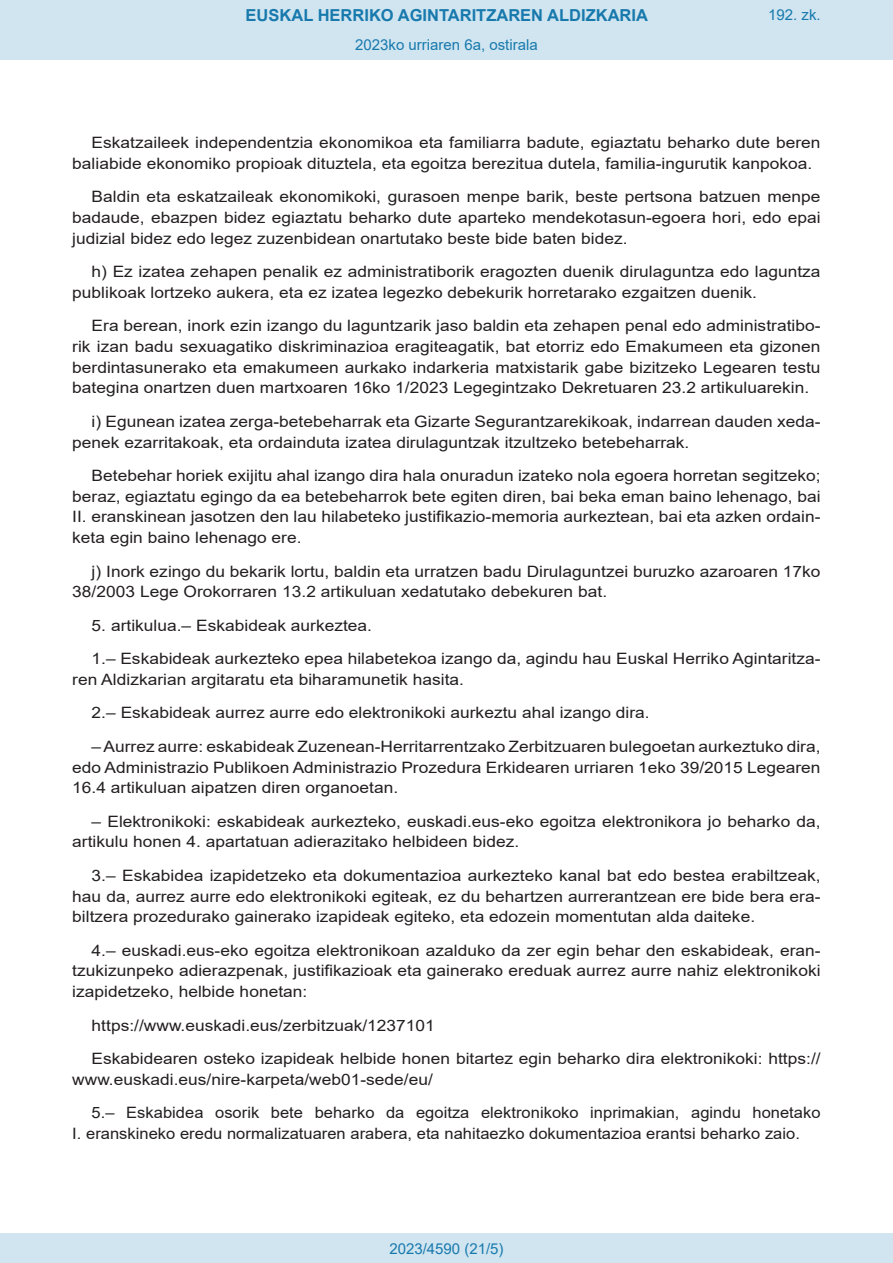
<style>
.page{position:relative;width:893px;height:1263px;background:#fff}
.page>*{position:absolute;margin:0;border:0;box-sizing:border-box;transform-origin:0 0}
.t1{font:700 16.5px "Arial";color:#1879ad}
.BOPVDetalle{font:15.6px/20.7px "Arial";color:#231f20;scale:1.11 1}
.BOPVDetalle-2{font:15.6px/20.7px "Arial";color:#231f20;scale:1.05 1}
.Paginacion_Centro{font:15px "Arial";color:#1879ad}
</style>
<div class="page">
<div style="left:0;top:0;width:893px;height:60px;background:#d0e5f0"></div>
<div style="left:0;top:1233px;width:893px;height:30px;background:#d0e5f0"></div>
<p class="t1" style="left:246px;top:3px;width:404px">EUSKAL HERRIKO AGINTARITZAREN ALDIZKARIA</p>
<p class="Paginacion_Centro" style="left:355px;top:35px;width:184px">2023ko urriaren 6a, ostirala</p>
<p class="Paginacion_Centro" style="left:768px;top:5px;width:54px">192. zk.</p>
<p class="BOPVDetalle" style="left:72px;top:132px;width:676px;text-indent:19px">Eskatzaileek independentzia ekonomikoa eta familiarra badute, egiaztatu beharko dute beren baliabide ekonomiko propioak dituztela, eta egoitza berezitua dutela, familia-ingurutik kanpokoa.</p>
<p class="BOPVDetalle" style="left:72px;top:186px;width:676px;text-align:justify;text-indent:19px">Baldin eta eskatzaileak ekonomikoki, gurasoen menpe barik, beste pertsona batzuen menpe badaude, ebazpen bidez egiaztatu beharko dute aparteko mendekotasun-egoera hori, edo epai judizial bidez edo legez zuzenbidean onartutako beste bide baten bidez.</p>
<p class="BOPVDetalle" style="left:72px;top:261px;width:676px;text-indent:19px">h) Ez izatea zehapen penalik ez administratiborik eragozten duenik dirulaguntza edo laguntza publikoak lortzeko aukera, eta ez izatea legezko debekurik horretarako ezgaitzen duenik.</p>
<p class="BOPVDetalle" style="left:72px;top:315px;width:676px;text-align:justify;text-indent:19px">Era berean, inork ezin izango du laguntzarik jaso baldin eta zehapen penal edo administratibo&shy;rik izan badu sexuagatiko diskriminazioa eragiteagatik, bat etorriz edo Emakumeen eta gizonen berdintasunerako eta emakumeen aurkako indarkeria matxistarik gabe bizitzeko Legearen testu bategina onartzen duen martxoaren 16ko 1/2023 Legegintzako Dekretuaren 23.2 artikuluarekin.</p>
<p class="BOPVDetalle" style="left:72px;top:411px;width:676px;text-indent:19px">i) Egunean izatea zerga-betebeharrak eta Gizarte Segurantzarekikoak, indarrean dauden xeda&shy;penek ezarritakoak, eta ordainduta izatea dirulaguntzak itzultzeko betebeharrak.</p>
<p class="BOPVDetalle" style="left:72px;top:465px;width:676px;text-align:justify;text-indent:19px">Betebehar horiek exijitu ahal izango dira hala onuradun izateko nola egoera horretan segitzeko; beraz, egiaztatu egingo da ea betebeharrok bete egiten diren, bai beka eman baino lehenago, bai II. eranskinean jasotzen den lau hilabeteko justifikazio-memoria aurkeztean, bai eta azken ordain&shy;keta egin baino lehenago ere.</p>
<p class="BOPVDetalle" style="left:72px;top:561px;width:676px;text-indent:19px">j) Inork ezingo du bekarik lortu, baldin eta urratzen badu Dirulaguntzei buruzko azaroaren 17ko<br>38/2003 Lege Orokorraren 13.2 artikuluan xedatutako debekuren bat.</p>
<p class="BOPVDetalle" style="left:92px;top:615px;width:254px">5. artikulua.– Eskabideak aurkeztea.</p>
<p class="BOPVDetalle" style="left:72px;top:648px;width:676px;text-indent:19px">1.– Eskabideak aurkezteko epea hilabetekoa izango da, agindu hau Euskal Herriko Agintaritza&shy;ren Aldizkarian argitaratu eta biharamunetik hasita.</p>
<p class="BOPVDetalle" style="left:92px;top:702px;width:504px">2.– Eskabideak aurrez aurre edo elektronikoki aurkeztu ahal izango dira.</p>
<p class="BOPVDetalle" style="left:72px;top:736px;width:676px;text-align:justify;text-indent:19px">– Aurrez aurre: eskabideak Zuzenean-Herritarrentzako Zerbitzuaren bulegoetan aurkeztuko dira, edo Administrazio Publikoen Administrazio Prozedura Erkidearen urriaren 1eko 39/2015 Legearen 16.4 artikuluan aipatzen diren organoetan.</p>
<p class="BOPVDetalle" style="left:72px;top:811px;width:676px;text-indent:19px">– Elektronikoki: eskabideak aurkezteko, euskadi.eus-eko egoitza elektronikora jo beharko da, artikulu honen 4. apartatuan adierazitako helbideen bidez.</p>
<p class="BOPVDetalle" style="left:72px;top:865px;width:676px;text-align:justify;text-indent:19px">3.– Eskabidea izapidetzeko eta dokumentazioa aurkezteko kanal bat edo bestea erabiltzeak, hau da, aurrez aurre edo elektronikoki egiteak, ez du behartzen aurrerantzean ere bide bera era&shy;biltzera prozedurako gainerako izapideak egiteko, eta edozein momentutan alda daiteke.</p>
<p class="BOPVDetalle" style="left:72px;top:940px;width:676px;text-align:justify;text-indent:19px">4.– euskadi.eus-eko egoitza elektronikoan azalduko da zer egin behar den eskabideak, eran&shy;tzukizunpeko adierazpenak, justifikazioak eta gainerako ereduak aurrez aurre nahiz elektronikoki izapidetzeko, helbide honetan:</p>
<p class="BOPVDetalle" style="left:92px;top:1015px;width:311px">https://www.euskadi.eus/zerbitzuak/1237101</p>
<p class="BOPVDetalle" style="left:72px;top:1048px;width:676px;text-indent:19px">Eskabidearen osteko izapideak helbide honen bitartez egin beharko dira elektronikoki: https:// www.euskadi.eus/nire-karpeta/web01-sede/eu/</p>
<p class="BOPVDetalle-2" style="left:72px;top:1102px;width:714px;text-indent:19px">5.– Eskabidea osorik bete beharko da egoitza elektronikoko inprimakian, agindu honetako<br>I. eranskineko eredu normalizatuaren arabera, eta nahitaezko dokumentazioa erantsi beharko zaio.</p>
<p class="Paginacion_Centro" style="left:389px;top:1238px;width:116px">2023/4590 (21/5)</p>
</div>
